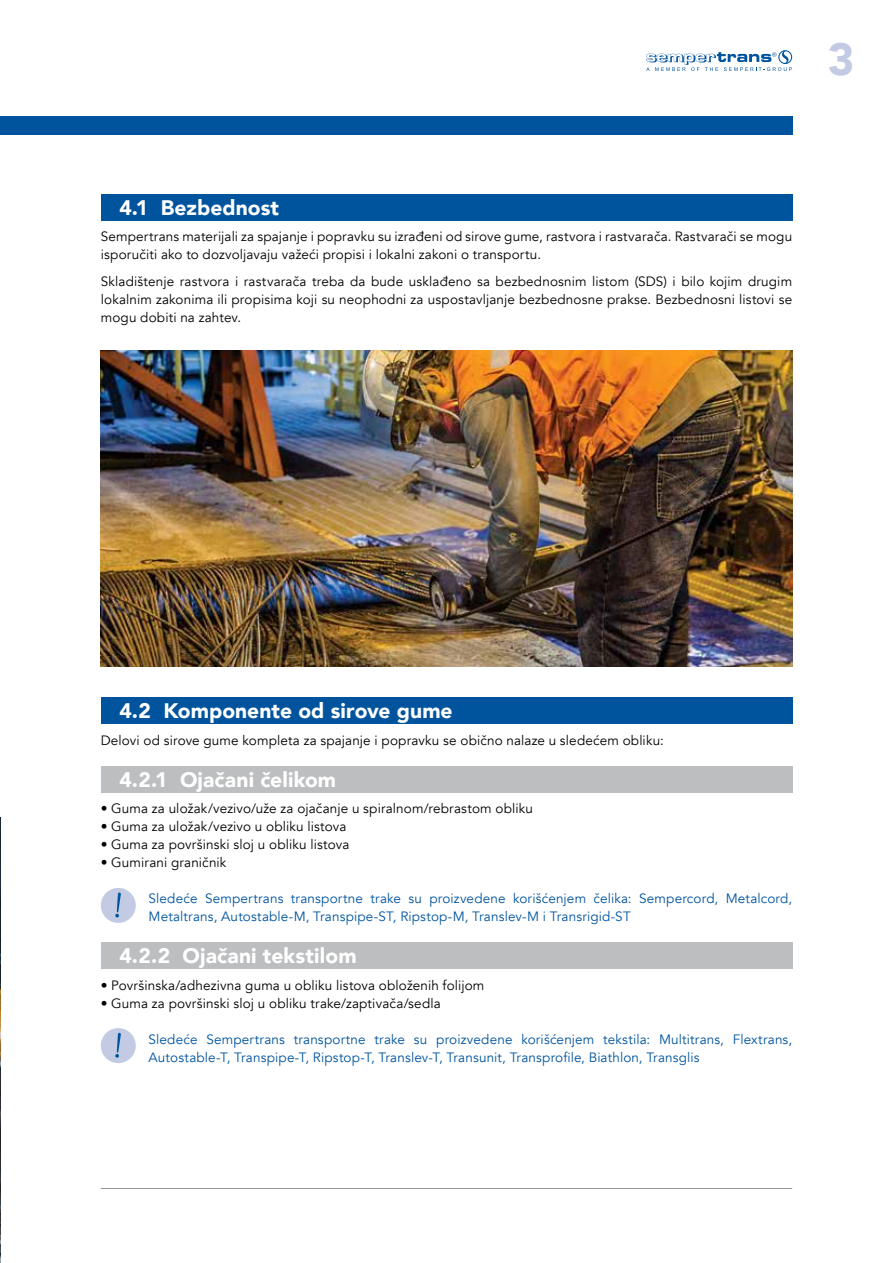
<style>
.page{position:relative;width:893px;height:1263px;background:#fff}
.page>*{position:absolute;margin:0;border:0;box-sizing:border-box;transform-origin:0 0}
.t1{font:900 45px "Avenir";color:#c2cae4}
.t2{font:900 21px "Avenir";letter-spacing:.005em;color:#fff}
.t3{font:13.5px/18px "Avenir";letter-spacing:.01em;color:#000}
.t4{font:13.5px/18px "Avenir";letter-spacing:.01em;color:#00549e}
</style>
<div class="page">
<img style="left:0;top:818px;width:1px;height:445px">
<div style="left:0;top:116px;width:792px;height:19px;background:#00549e"></div>
<div style="left:101px;top:194px;width:691px;height:27px;background:#00549e"></div>
<div style="left:101px;top:697px;width:691px;height:27px;background:#00549e"></div>
<div style="left:101px;top:942px;width:691px;height:27px;background:#bcbec0"></div>
<div style="left:101px;top:766px;width:691px;height:27px;background:#bcbec0"></div>
<div style="left:101px;top:1028px;width:35px;height:35px;background:#c2cae4;border-radius:50%"></div>
<svg style="left:115px;top:1033px;width:6px;height:25px"></svg>
<div style="left:101px;top:888px;width:35px;height:35px;background:#c2cae4;border-radius:50%"></div>
<svg style="left:115px;top:892px;width:6px;height:25px"></svg>
<svg style="left:646px;top:50px;width:146px;height:21px"></svg>
<hr style="left:101px;top:1188px;width:691px;height:1px;background:#939598">
<img style="left:101px;top:350px;width:691px;height:316px">
<h1 class="t1" style="left:828px;top:20px;width:28px">3</h1>
<h2 class="t2" style="left:119px;top:189px;width:161px">4.1 Bezbednost</h2>
<p class="t3" style="left:101px;top:228px;width:693px">Sempertrans materijali za spajanje i popravku su izrađeni od sirove gume, rastvora i rastvarača. Rastvarači se mogu isporučiti ako to dozvoljavaju važeći propisi i lokalni zakoni o transportu.</p>
<p class="t3" style="left:101px;top:272px;width:693px;text-align:justify">Skladištenje rastvora i rastvarača treba da bude usklađeno sa bezbednosnim listom (SDS) i bilo kojim drugim lokalnim zakonima ili propisima koji su neophodni za uspostavljanje bezbednosne prakse. Bezbednosni listovi se mogu dobiti na zahtev.</p>
<h2 class="t2" style="left:119px;top:693px;width:335px">4.2 Komponente od sirove gume</h2>
<p class="t3" style="left:101px;top:731px;width:564px">Delovi od sirove gume kompleta za spajanje i popravku se obično nalaze u sledećem obliku:</p>
<h2 class="t2" style="left:119px;top:762px;width:218px">4.2.1 Ojačani čelikom</h2>
<p class="t3" style="left:101px;top:800px;width:434px">• Guma za uložak/vezivo/uže za ojačanje u spiralnom/rebrastom obliku</p>
<p class="t3" style="left:101px;top:818px;width:247px">• Guma za uložak/vezivo u obliku listova</p>
<p class="t3" style="left:101px;top:836px;width:250px">• Guma za površinski sloj u obliku listova</p>
<p class="t3" style="left:101px;top:854px;width:127px">• Gumirani graničnik</p>
<p class="t4" style="left:149px;top:890px;width:645px">Sledeće Sempertrans transportne trake su proizvedene korišćenjem čelika: Sempercord, Metalcord,<br>Metaltrans, Autostable-M, Transpipe-ST, Ripstop-M, Translev-M i Transrigid-ST</p>
<h2 class="t2" style="left:119px;top:938px;width:239px">4.2.2 Ojačani tekstilom</h2>
<p class="t3" style="left:101px;top:976px;width:385px">• Površinska/adhezivna guma u obliku listova obloženih folijom</p>
<p class="t3" style="left:101px;top:994px;width:341px">• Guma za površinski sloj u obliku trake/zaptivača/sedla</p>
<p class="t4" style="left:149px;top:1030px;width:645px">Sledeće Sempertrans transportne trake su proizvedene korišćenjem tekstila: Multitrans, Flextrans,<br>Autostable-T, Transpipe-T, Ripstop-T, Translev-T, Transunit, Transprofile, Biathlon, Transglis</p>
</div>
